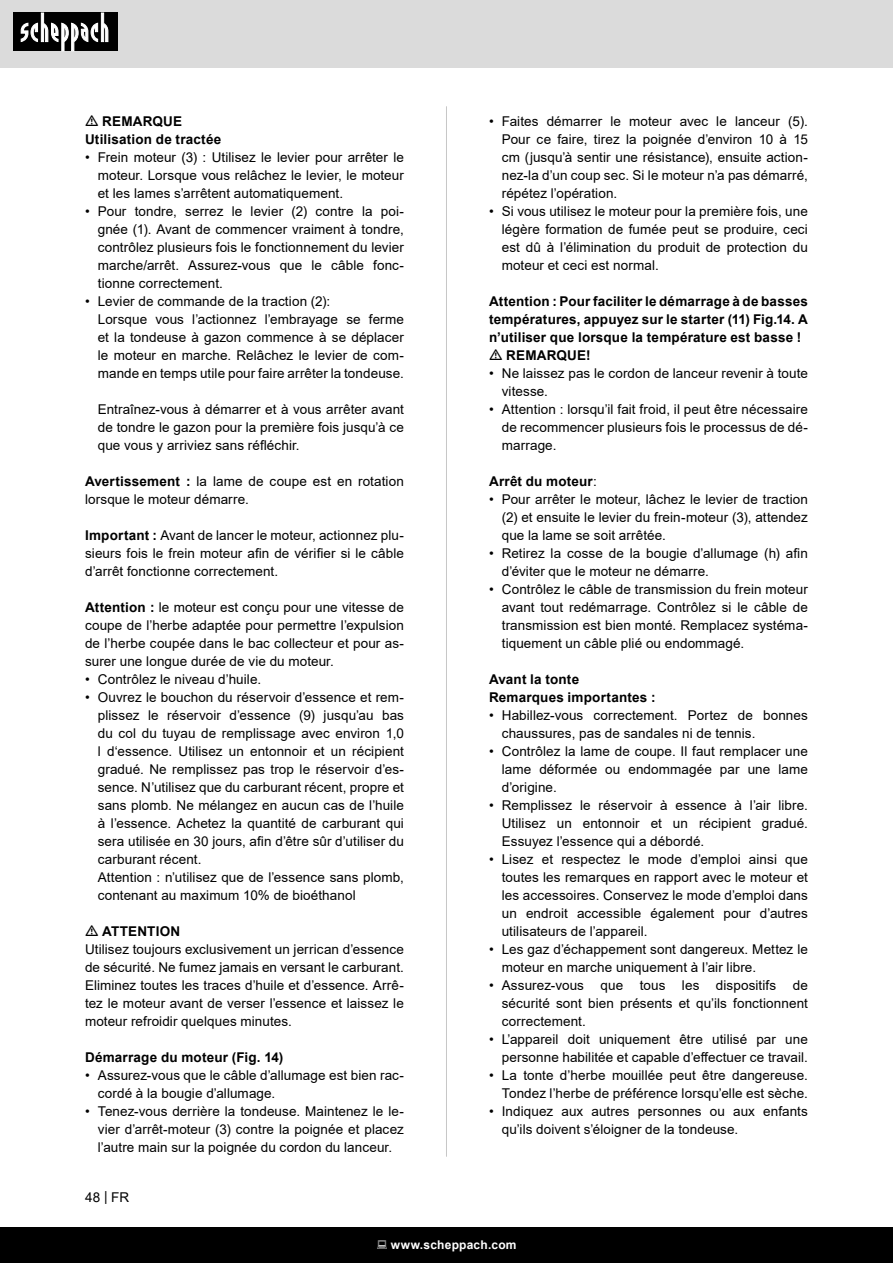
<style>
.page{position:relative;width:893px;height:1263px;background:#fff}
.page>*{position:absolute;margin:0;border:0;box-sizing:border-box;transform-origin:0 0}
.t1{font:13.5px/18px "Arial";letter-spacing:.005em;color:#000;text-align:justify}
.t2{font:700 13.5px/18px "Arial";letter-spacing:.015em;color:#000;text-align:justify}
.t3{font:700 12px "Arial";letter-spacing:.02em;color:#fff}
.s1{font-weight:700}
.s2{font-weight:400}
</style>
<div class="page">
<div style="left:0;top:0;width:893px;height:67px;background:#dbdbdb"></div>
<div style="left:0;top:1227px;width:893px;height:36px;background:#000"></div>
<div style="left:13px;top:13px;width:105px;height:38px;background:#000"></div>
<svg style="left:21px;top:13px;width:87px;height:38px"></svg>
<hr style="left:446px;top:106px;width:1px;height:1051px;background:#c7c7c7">
<p class="t2" style="left:102px;top:112px;width:81px">REMARQUE</p>
<p class="t2" style="left:85px;top:130px;width:138px">Utilisation de tractée</p>
<p class="t1" style="left:98px;top:148px;width:308px;text-indent:-13px">• Frein moteur (3) : Utilisez le levier pour arrêter le moteur. Lorsque vous relâchez le levier, le moteur et les lames s’arrêtent automatiquement.</p>
<p class="t1" style="left:98px;top:202px;width:308px;text-indent:-13px">• Pour tondre, serrez le levier (2) contre la poi&shy;gnée (1). Avant de commencer vraiment à tondre, contrôlez plusieurs fois le fonctionnement du levier marche/arrêt. Assurez-vous que le câble fonc&shy;tionne correctement.</p>
<p class="t1" style="left:85px;top:292px;width:247px">• Levier de commande de la traction (2):</p>
<p class="t1" style="left:98px;top:310px;width:308px">Lorsque vous lʼactionnez l’embrayage se ferme et la tondeuse à gazon commence à se déplacer le moteur en marche. Relâchez le levier de com&shy;mande en temps utile pour faire arrêter la tondeuse.</p>
<p class="t1" style="left:98px;top:400px;width:308px">Entraînez-vous à démarrer et à vous arrêter avant de tondre le gazon pour la première fois jusquʼà ce que vous y arriviez sans réfléchir.</p>
<p class="t1" style="left:85px;top:472px;width:320px"><span class="s1">Avertissement :</span> la lame de coupe est en rotation lorsque le moteur démarre.</p>
<p class="t1" style="left:85px;top:526px;width:320px"><span class="s1">Important :</span> Avant de lancer le moteur, actionnez plu&shy;sieurs fois le frein moteur afin de vérifier si le câble d’arrêt fonctionne correctement.</p>
<p class="t1" style="left:85px;top:598px;width:320px"><span class="s1">Attention :</span> le moteur est conçu pour une vitesse de coupe de l’herbe adaptée pour permettre l’expulsion de l’herbe coupée dans le bac collecteur et pour as&shy;surer une longue durée de vie du moteur.</p>
<p class="t1" style="left:85px;top:670px;width:178px">• Contrôlez le niveau d’huile.</p>
<p class="t1" style="left:98px;top:688px;width:308px;text-indent:-13px">• Ouvrez le bouchon du réservoir d’essence et rem&shy;plissez le réservoir d’essence (9) jusqu’au bas du col du tuyau de remplissage avec environ 1,0 l d‘essence. Utilisez un entonnoir et un récipient gradué. Ne remplissez pas trop le réservoir d’es&shy;sence. N’utilisez que du carburant récent, propre et sans plomb. Ne mélangez en aucun cas de l’huile à l’essence. Achetez la quantité de carburant qui sera utilisée en 30 jours, afin d’être sûr d’utiliser du carburant récent.</p>
<p class="t1" style="left:98px;top:868px;width:308px">Attention : n’utilisez que de l’essence sans plomb, contenant au maximum 10% de bioéthanol</p>
<p class="t2" style="left:102px;top:922px;width:79px">ATTENTION</p>
<p class="t1" style="left:85px;top:940px;width:320px">Utilisez toujours exclusivement un jerrican d’essence de sécurité. Ne fumez jamais en versant le carburant.<br>Eliminez toutes les traces d’huile et d’essence. Arrê&shy;tez le moteur avant de verser l’essence et laissez le moteur refroidir quelques minutes.</p>
<p class="t2" style="left:85px;top:1048px;width:200px">Démarrage du moteur (Fig. 14)</p>
<p class="t1" style="left:98px;top:1066px;width:308px;text-indent:-13px">• Assurez-vous que le câble d’allumage est bien rac&shy;cordé à la bougie d’allumage.</p>
<p class="t1" style="left:98px;top:1102px;width:308px;text-indent:-13px">• Tenez-vous derrière la tondeuse. Maintenez le le&shy;vier d’arrêt-moteur (3) contre la poignée et placez l’autre main sur la poignée du cordon du lanceur.</p>
<p class="t1" style="left:85px;top:1188px;width:46px">48 | FR</p>
<p class="t1" style="left:502px;top:112px;width:308px;text-indent:-13px">• Faites démarrer le moteur avec le lanceur (5).<br>Pour ce faire, tirez la poignée d’environ 10 à 15 cm (jusqu’à sentir une résistance), ensuite action&shy;nez-la d’un coup sec. Si le moteur n’a pas démarré, répétez l’opération.</p>
<p class="t1" style="left:502px;top:202px;width:308px;text-indent:-13px">• Si vous utilisez le moteur pour la première fois, une légère formation de fumée peut se produire, ceci est dû à l’élimination du produit de protection du moteur et ceci est normal.</p>
<p class="t2" style="left:489px;top:292px;width:320px">Attention : Pour faciliter le démarrage à de basses températures, appuyez sur le starter (11) Fig.14. A n’utiliser que lorsque la température est basse !</p>
<p class="t2" style="left:506px;top:346px;width:86px">REMARQUE!</p>
<p class="t1" style="left:502px;top:364px;width:308px;text-indent:-13px">• Ne laissez pas le cordon de lanceur revenir à toute vitesse.</p>
<p class="t1" style="left:502px;top:400px;width:308px;text-indent:-13px">• Attention : lorsqu’il fait froid, il peut être nécessaire de recommencer plusieurs fois le processus de dé&shy;marrage.</p>
<p class="t2" style="left:489px;top:472px;width:109px">Arrêt du moteur<span class="s2">:</span></p>
<p class="t1" style="left:502px;top:490px;width:308px;text-indent:-13px">• Pour arrêter le moteur, lâchez le levier de traction (2) et ensuite le levier du frein-moteur (3), attendez que la lame se soit arrêtée.</p>
<p class="t1" style="left:502px;top:544px;width:308px;text-indent:-13px">• Retirez la cosse de la bougie d’allumage (h) afin d’éviter que le moteur ne démarre.</p>
<p class="t1" style="left:502px;top:580px;width:308px;text-indent:-13px">• Contrôlez le câble de transmission du frein moteur avant tout redémarrage. Contrôlez si le câble de transmission est bien monté. Remplacez systéma&shy;tiquement un câble plié ou endommagé.</p>
<p class="t2" style="left:489px;top:670px;width:92px">Avant la tonte</p>
<p class="t2" style="left:489px;top:688px;width:168px">Remarques importantes :</p>
<p class="t1" style="left:502px;top:706px;width:308px;text-indent:-13px">• Habillez-vous correctement. Portez de bonnes chaussures, pas de sandales ni de tennis.</p>
<p class="t1" style="left:502px;top:742px;width:308px;text-indent:-13px">• Contrôlez la lame de coupe. Il faut remplacer une lame déformée ou endommagée par une lame d’origine.</p>
<p class="t1" style="left:502px;top:796px;width:308px;text-indent:-13px">• Remplissez le réservoir à essence à l’air libre.<br>Utilisez un entonnoir et un récipient gradué.<br>Essuyez l’essence qui a débordé.</p>
<p class="t1" style="left:502px;top:850px;width:308px;text-indent:-13px">• Lisez et respectez le mode d’emploi ainsi que toutes les remarques en rapport avec le moteur et les accessoires. Conservez le mode d’emploi dans un endroit accessible également pour d’autres utilisateurs de l’appareil.</p>
<p class="t1" style="left:502px;top:940px;width:308px;text-indent:-13px">• Les gaz d’échappement sont dangereux. Mettez le moteur en marche uniquement à l’air libre.</p>
<p class="t1" style="left:502px;top:976px;width:308px;text-indent:-13px">• Assurez-vous que tous les dispositifs de sécurité sont bien présents et qu’ils fonctionnent correctement.</p>
<p class="t1" style="left:489px;top:1030px;width:320px;text-align:right">• L’appareil doit uniquement être utilisé par une personne habilitée et capable d’effectuer ce travail.</p>
<p class="t1" style="left:489px;top:1066px;width:320px;text-align:right">• La tonte d’herbe mouillée peut être dangereuse.<br>Tondez l’herbe de préférence lorsqu’elle est sèche.</p>
<p class="t1" style="left:502px;top:1102px;width:308px;text-indent:-13px">• Indiquez aux autres personnes ou aux enfants qu’ils doivent s’éloigner de la tondeuse.</p>
<p class="t3" style="left:391px;top:1236px;width:127px">www.scheppach.com</p>
</div>
